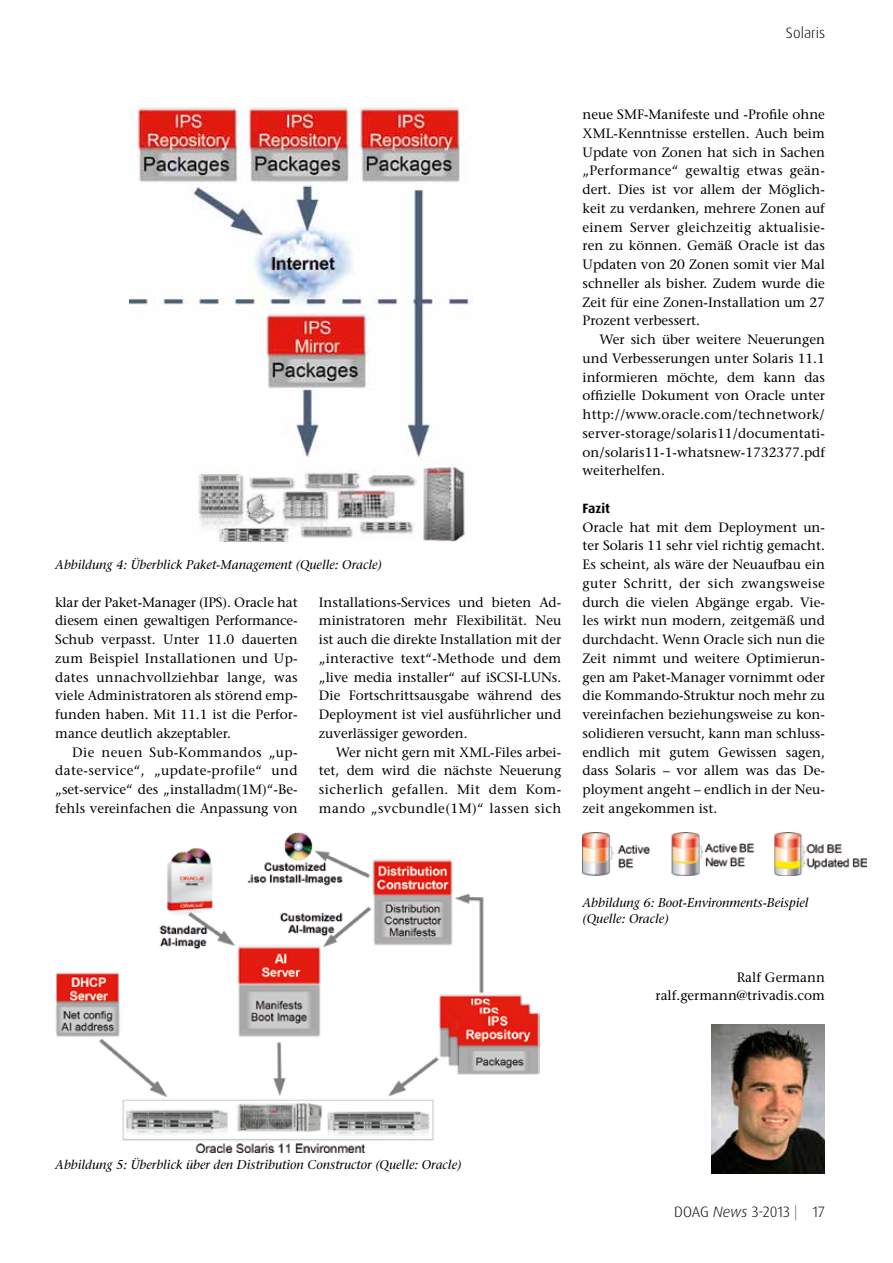
<style>
.page{position:relative;width:893px;height:1263px;background:#fff}
.page>*{position:absolute;margin:0;border:0;box-sizing:border-box;transform-origin:0 0}
.t1{font:300 15px "Dax Pro";color:#000}
.t2{font:500 13.5px/18.8px "Stone Serif Std";color:#000;text-align:justify}
.t3{font:700 13.5px "Dax Pro";letter-spacing:-.005em;color:#000}
.t4{font:italic 500 12.75px/16.5px "Stone Serif Std";color:#000}
.s1{font-style:italic}
.s2{color:#706f6f}
</style>
<div class="page">
<img style="left:130px;top:106px;width:342px;height:436px">
<img style="left:55px;top:833px;width:485px;height:319px">
<img style="left:583px;top:833px;width:284px;height:42px">
<img style="left:712px;top:1025px;width:113px;height:149px">
<p class="t1" style="left:786px;top:23px;width:41px">Solaris</p>
<p class="t4" style="left:55px;top:557px;width:328px">Abbildung 4: Überblick Paket-Management (Quelle: Oracle)</p>
<p class="t2" style="left:55px;top:593px;width:244px">klar der Paket-Manager (IPS). Oracle hat diesem einen gewaltigen Performance-Schub verpasst. Unter 11.0 dauerten zum Beispiel Installationen und Up&shy;dates unnachvollziehbar lange, was viele Administratoren als störend emp&shy;funden haben. Mit 11.1 ist die Perfor&shy;mance deutlich akzeptabler.</p>
<p class="t2" style="left:55px;top:743px;width:244px;text-indent:17px">Die neuen Sub-Kommandos „up&shy;date-service“, „update-profile“ und „set-service“ des „installadm(1M)“-Be&shy;fehls vereinfachen die Anpassung von</p>
<p class="t2" style="left:319px;top:593px;width:244px">Installations-Services und bieten Ad&shy;ministratoren mehr Flexibilität. Neu ist auch die direkte Installation mit der „interactive text“-Methode und dem „live media installer“ auf iSCSI-LUNs.<br>Die Fortschrittsausgabe während des Deployment ist viel ausführlicher und zuverlässiger geworden.</p>
<p class="t2" style="left:319px;top:743px;width:244px;text-indent:17px">Wer nicht gern mit XML-Files arbei&shy;tet, dem wird die nächste Neuerung sicherlich gefallen. Mit dem Kom&shy;mando „svcbundle(1M)“ lassen sich</p>
<p class="t2" style="left:583px;top:105px;width:244px">neue SMF-Manifeste und -Profile ohne XML-Kenntnisse erstellen. Auch beim Update von Zonen hat sich in Sachen „Performance“ gewaltig etwas geän&shy;dert. Dies ist vor allem der Möglich&shy;keit zu verdanken, mehrere Zonen auf einem Server gleichzeitig aktualisie&shy;ren zu können. Gemäß Oracle ist das Updaten von 20 Zonen somit vier Mal schneller als bisher. Zudem wurde die Zeit für eine Zonen-Installation um 27<br>Prozent verbessert.</p>
<p class="t2" style="left:583px;top:330px;width:244px;text-indent:17px">Wer sich über weitere Neuerungen und Verbesserungen unter Solaris 11.1 informieren möchte, dem kann das offizielle Dokument von Oracle unter http://www.oracle.com/technetwork/ server-storage/solaris11/documentati&shy;on/solaris11-1-whatsnew-1732377.pdf weiterhelfen.</p>
<p class="t3" style="left:583px;top:499px;width:29px">Fazit</p>
<p class="t2" style="left:583px;top:518px;width:244px">Oracle hat mit dem Deployment un&shy;ter Solaris 11 sehr viel richtig gemacht.<br>Es scheint, als wäre der Neuaufbau ein guter Schritt, der sich zwangsweise durch die vielen Abgänge ergab. Vie&shy;les wirkt nun modern, zeitgemäß und durchdacht. Wenn Oracle sich nun die Zeit nimmt und weitere Optimierun&shy;gen am Paket-Manager vornimmt oder die Kommando-Struktur noch mehr zu vereinfachen beziehungsweise zu kon&shy;solidieren versucht, kann man schluss&shy;endlich mit gutem Gewissen sagen, dass Solaris – vor allem was das De&shy;ployment angeht – endlich in der Neu&shy;zeit angekommen ist.</p>
<p class="t4" style="left:583px;top:894px;width:228px">Abbildung 6: Boot-Environments-Beispiel (Quelle: Oracle)</p>
<p class="t2" style="left:655px;top:968px;width:171px;text-align:right">Ralf Germann ralf.germann@trivadis.com</p>
<p class="t4" style="left:55px;top:1157px;width:408px">Abbildung 5: Überblick über den Distribution Constructor (Quelle: Oracle)</p>
<p class="t1" style="left:674px;top:1202px;width:152px">DOAG <span class="s1">News</span> 3-2013 <span class="s2">|</span> 17</p>
</div>
